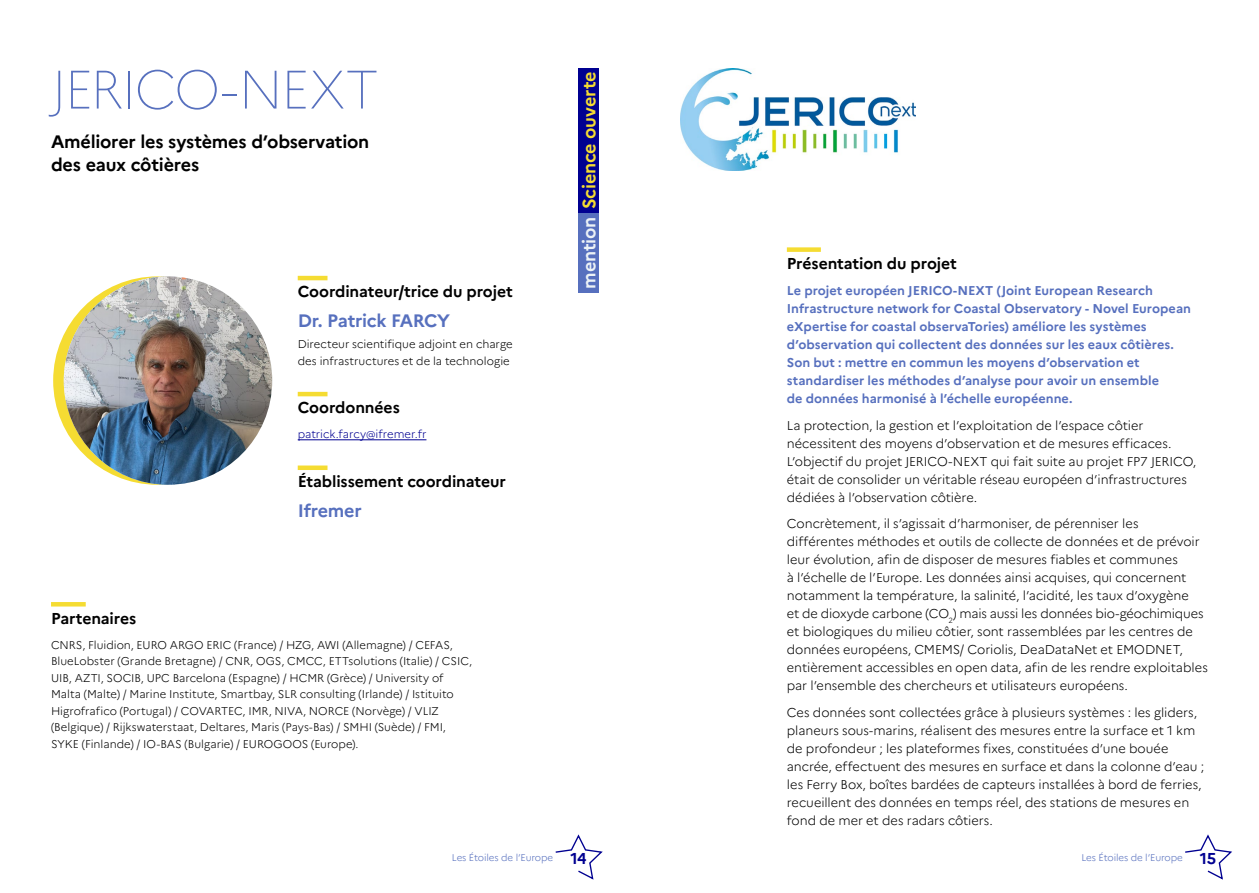
<style>
.page{position:relative;width:1259px;height:893px;background:#fff}
.page>*{position:absolute;margin:0;border:0;box-sizing:border-box;transform-origin:0 0}
.t1{font:100 54px "Marianne";letter-spacing:-.035em;color:#5770be}
.t2{font:700 18px/22.5px "Marianne";letter-spacing:-.015em;color:#000}
.t3{font:700 18px "Marianne";letter-spacing:-.015em;color:#5770be}
.t4{font:700 18px "Marianne";letter-spacing:-.01em;color:#f5dc32}
.t5{font:700 15.75px "Marianne";letter-spacing:-.01em;color:#000}
.t6{font:300 12.75px/18px "Marianne";letter-spacing:-.005em;color:#000}
.t7{font:700 12.75px/18px "Marianne";color:#5770be}
.t8{font:300 11.25px/16.5px "Marianne";color:#000}
.t9{font:300 11.25px "Marianne";color:#000091}
.t10{font:300 9.75px "Marianne";letter-spacing:-.01em;color:#5770be}
.s1{color:#ecf2f6}
.s2{font-weight:700;font-size:15.75px;color:#000091}
</style>
<div class="page">
<svg style="left:555px;top:834px;width:48px;height:46px"></svg>
<svg style="left:1185px;top:834px;width:47px;height:46px"></svg>
<div style="left:787px;top:247px;width:34px;height:5px;background:#f5dc32"></div>
<hr style="left:298px;top:276px;width:29px;height:4px;background:#f5dc32">
<hr style="left:298px;top:392px;width:29px;height:4px;background:#f5dc32">
<hr style="left:298px;top:439px;width:128px;height:1px;background:#000091">
<div style="left:298px;top:465px;width:29px;height:5px;background:#f5dc32"></div>
<hr style="left:51px;top:602px;width:35px;height:4px;background:#f5dc32">
<div style="left:53px;top:276px;width:208px;height:209px;background:#f5dc32;border-radius:50%"></div>
<img style="left:64px;top:276px;width:208px;height:209px;border-radius:104px">
<img style="left:680px;top:68px;width:235px;height:103px">
<div style="left:578px;top:68px;width:21px;height:145px;background:#000091"></div>
<div style="left:578px;top:213px;width:21px;height:79px;background:#5770be"></div>
<h1 class="t1" style="left:51px;top:56px;width:329px">JERICO-NEXT</h1>
<h2 class="t2" style="left:51px;top:130px;width:320px">Améliorer les systèmes d’observation des eaux côtières</h2>
<p class="t5" style="left:298px;top:282px;width:217px">Coordinateur/trice du projet</p>
<h2 class="t3" style="left:298px;top:310px;width:154px">Dr. Patrick FARCY</h2>
<p class="t8" style="left:298px;top:336px;width:217px">Directeur scientifique adjoint en charge des infrastructures et de la technologie</p>
<p class="t5" style="left:298px;top:398px;width:104px">Coordonnées</p>
<p class="t9" style="left:298px;top:427px;width:130px">patrick.farcy@ifremer.fr</p>
<p class="t5" style="left:298px;top:472px;width:209px">Établissement coordinateur</p>
<h2 class="t3" style="left:298px;top:500px;width:66px">Ifremer</h2>
<p class="t5" style="left:51px;top:608px;width:87px">Partenaires</p>
<p class="t8" style="left:51px;top:636px;width:422px">CNRS, Fluidion, EURO ARGO ERIC (France) / HZG, AWI (Allemagne) / CEFAS, BlueLobster (Grande Bretagne) / CNR, OGS, CMCC, ETTsolutions (Italie) / CSIC, UIB, AZTI, SOCIB, UPC Barcelona (Espagne) / HCMR (Grèce) / University of Malta (Malte) / Marine Institute, Smartbay, SLR consulting (Irlande) / Istituito Higrofrafico (Portugal) / COVARTEC, IMR, NIVA, NORCE (Norvège) / VLIZ (Belgique) / Rijkswaterstaat, Deltares, Maris (Pays-Bas) / SMHI (Suède) / FMI, SYKE (Finlande) / IO-BAS (Bulgarie) / EUROGOOS (Europe).</p>
<h2 class="t4" style="left:578px;top:289px;width:219px;rotate:-90deg"><span class="s1">mention</span> Science ouverte</h2>
<p class="t5" style="left:787px;top:254px;width:171px">Présentation du projet</p>
<p class="t7" style="left:787px;top:282px;width:406px">Le projet européen JERICO-NEXT (Joint European Research Infrastructure network for Coastal Observatory - Novel European eXpertise for coastal observaTories) améliore les systèmes d’observation qui collectent des données sur les eaux côtières.<br>Son but : mettre en commun les moyens d’observation et standardiser les méthodes d’analyse pour avoir un ensemble<br>de données harmonisé à l’échelle européenne.</p>
<p class="t6" style="left:787px;top:416px;width:411px">La protection, la gestion et l’exploitation de l’espace côtier nécessitent des moyens d’observation et de mesures efficaces.<br>L’objectif du projet JERICO-NEXT qui fait suite au projet FP7 JERICO, était de consolider un véritable réseau européen d’infrastructures dédiées à l’observation côtière.</p>
<p class="t6" style="left:787px;top:515px;width:422px">Concrètement, il s’agissait d’harmoniser, de pérenniser les différentes méthodes et outils de collecte de données et de prévoir leur évolution, afin de disposer de mesures fiables et communes<br>à l’échelle de l’Europe. Les données ainsi acquises, qui concernent notamment la température, la salinité, l’acidité, les taux d’oxygène<br>et de dioxyde carbone (CO<sub>2</sub>) mais aussi les données bio-géochimiques et biologiques du milieu côtier, sont rassemblées par les centres de données européens, CMEMS/ Coriolis, DeaDataNet et EMODNET, entièrement accessibles en open data, afin de les rendre exploitables par l’ensemble des chercheurs et utilisateurs européens.</p>
<p class="t6" style="left:787px;top:703px;width:419px">Ces données sont collectées grâce à plusieurs systèmes : les gliders, planeurs sous-marins, réalisent des mesures entre la surface et 1 km de profondeur ; les plateformes fixes, constituées d’une bouée ancrée, effectuent des mesures en surface et dans la colonne d’eau ; les Ferry Box, boîtes bardées de capteurs installées à bord de ferries, recueillent des données en temps réel, des stations de mesures en fond de mer et des radars côtiers.</p>
<p class="t10" style="left:452px;top:852px;width:136px">Les Étoiles de l’Europe <span class="s2">14</span></p>
<p class="t10" style="left:1081px;top:852px;width:136px">Les Étoiles de l’Europe <span class="s2">15</span></p>
</div>
